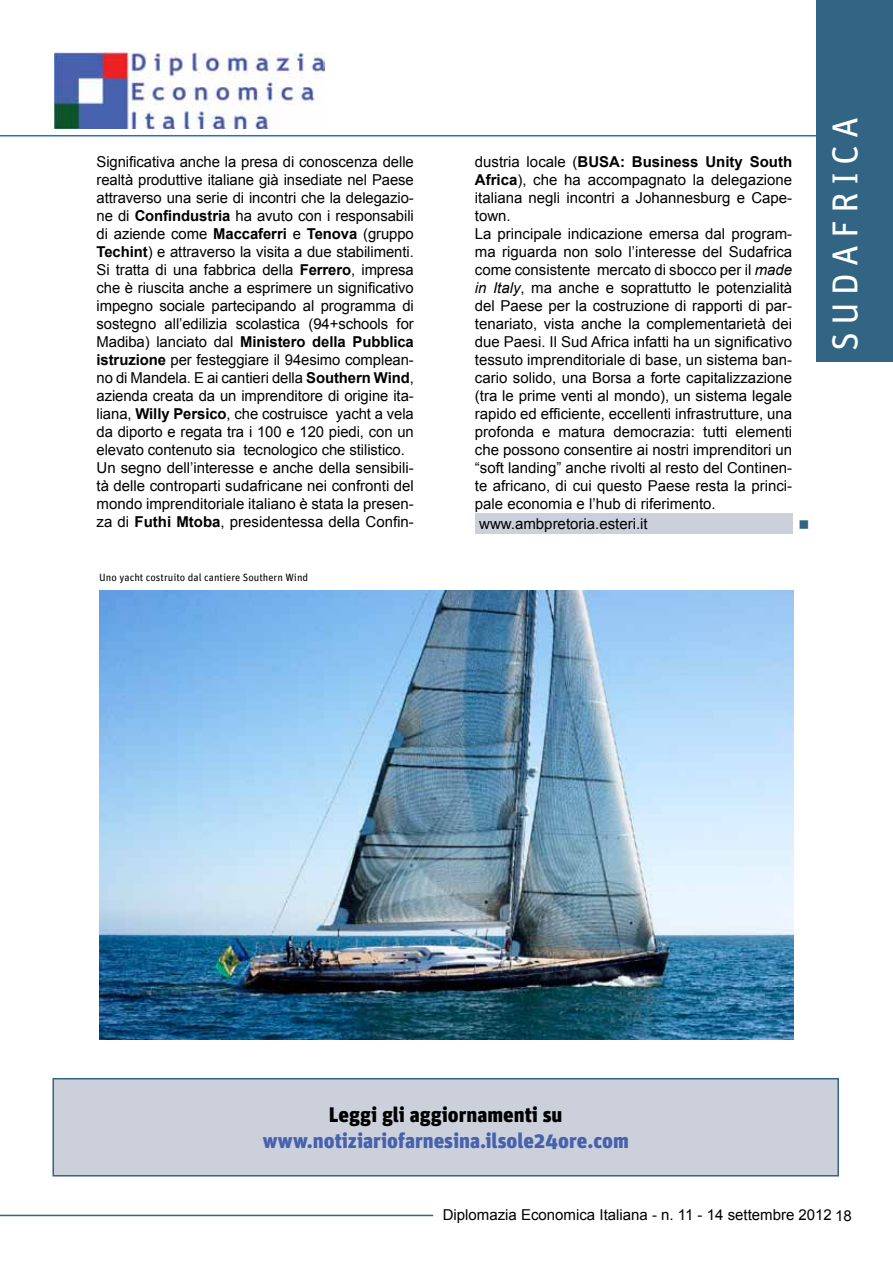
<style>
.page{position:relative;width:893px;height:1263px;background:#fff}
.page>*{position:absolute;margin:0;border:0;box-sizing:border-box;transform-origin:0 0}
.t1{font:36px "Unit";letter-spacing:.2em;color:#fff}
.t2{font:900 21px "Unit";color:#4661ad}
.t3{font:900 21px "Unit";color:#000}
.t4{font:15px/18px "Arial";color:#000}
.t5{font:10.5px "Unit";color:#000}
.s1{font-weight:700}
.s2{font-style:italic}
</style>
<div class="page">
<hr style="left:0;top:135px;width:893px;height:1px;background:#2570b8">
<img style="left:54px;top:53px;width:271px;height:76px">
<div style="left:816px;top:0;width:77px;height:361px;background:#326584"></div>
<hr style="left:0;top:1215px;width:433px;height:1px;background:#326584">
<div style="left:475px;top:513px;width:317px;height:21px;background:#cbd0da"></div>
<img style="left:99px;top:591px;width:695px;height:448px">
<div style="left:53px;top:1079px;width:785px;height:97px;background:#cbd0da"></div>
<div style="left:52px;top:1078px;width:787px;height:98px;border:2px solid #326584"></div>
<p class="t4" style="left:97px;top:153px;width:319px">Significativa anche la presa di conoscenza delle realtà produttive italiane già insediate nel Paese attraverso una serie di incontri che la delegazio&shy;ne di <span class="s1">Confindustria</span> ha avuto con i responsabili di aziende come <span class="s1">Maccaferri</span> e <span class="s1">Tenova</span> (gruppo <span class="s1">Techint</span>) e attraverso la visita a due stabilimenti.<br>Si tratta di una fabbrica della <span class="s1">Ferrero</span>, impresa che è riuscita anche a esprimere un significativo impegno sociale partecipando al programma di sostegno all’edilizia scolastica (94+schools for Madiba) lanciato dal <span class="s1">Ministero della Pubblica istruzione</span> per festeggiare il 94esimo complean&shy;no di Mandela. E ai cantieri della <span class="s1">Southern Wind</span>, azienda creata da un imprenditore di origine ita&shy;liana, <span class="s1">Willy Persico</span>, che costruisce yacht a vela da diporto e regata tra i 100 e 120 piedi, con un elevato contenuto sia tecnologico che stilistico.<br>Un segno dell’interesse e anche della sensibili&shy;tà delle controparti sudafricane nei confronti del mondo imprenditoriale italiano è stata la presen&shy;za di <span class="s1">Futhi Mtoba</span>, presidentessa della Confin-</p>
<p class="t4" style="left:475px;top:153px;width:319px">dustria locale (<span class="s1">BUSA: Business Unity South Africa</span>), che ha accompagnato la delegazione italiana negli incontri a Johannesburg e Cape&shy;town.<br>La principale indicazione emersa dal program&shy;ma riguarda non solo l’interesse del Sudafrica come consistente mercato di sbocco per il <span class="s2">made in Italy</span>, ma anche e soprattutto le potenzialità del Paese per la costruzione di rapporti di par&shy;tenariato, vista anche la complementarietà dei due Paesi. Il Sud Africa infatti ha un significativo tessuto imprenditoriale di base, un sistema ban&shy;cario solido, una Borsa a forte capitalizzazione (tra le prime venti al mondo), un sistema legale rapido ed efficiente, eccellenti infrastrutture, una profonda e matura democrazia: tutti elementi che possono consentire ai nostri imprenditori un “soft landing” anche rivolti al resto del Continen&shy;te africano, di cui questo Paese resta la princi&shy;pale economia e l’hub di riferimento.</p>
<p class="t4" style="left:479px;top:515px;width:170px">www.ambpretoria.esteri.it</p>
<p class="t5" style="left:99px;top:571px;width:210px">Uno yacht costruito dal cantiere Southern Wind</p>
<h1 class="t1" style="left:824px;top:351px;width:235px;rotate:-90deg">SUDAFR ICA</h1>
<h2 class="t3" style="left:329px;top:1102px;width:235px">Leggi gli aggiornamenti su</h2>
<h2 class="t2" style="left:263px;top:1127px;width:368px">www.notiziariofarnesina.ilsole24ore.com</h2>
<p class="t4" style="left:443px;top:1205px;width:411px">Diplomazia Economica Italiana - n. 11 - 14 settembre 2012 18</p>
</div>
